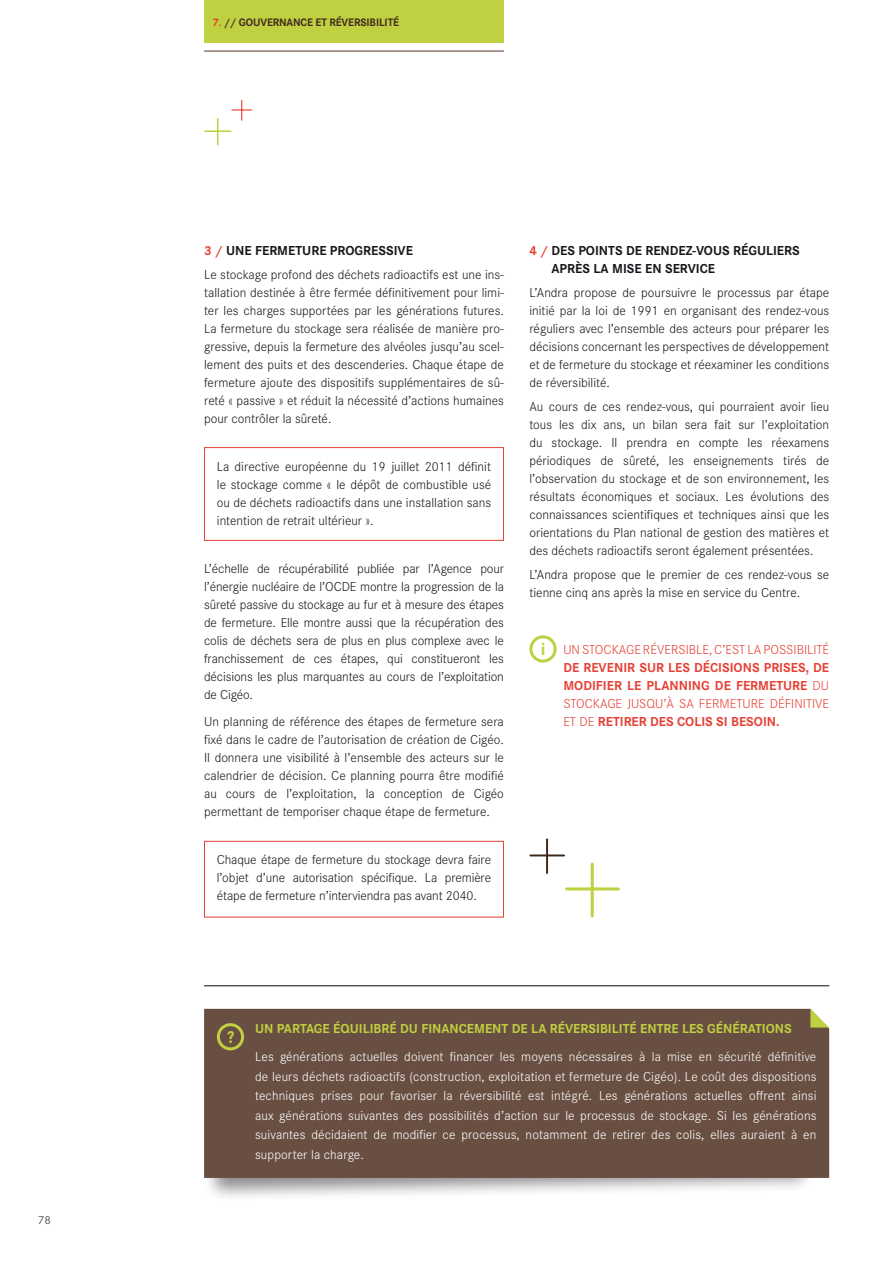
<style>
.page{position:relative;width:893px;height:1263px;background:#fff}
.page>*{position:absolute;margin:0;border:0;box-sizing:border-box;transform-origin:0 0}
.t1{font:700 18px "Corporate S";color:#bfd041}
.t2{font:300 13.5px/18px "Corporate S";color:#1a171c;text-align:justify}
.t3{font:300 13.5px/19.5px "Corporate S";letter-spacing:.01em;color:#fff;text-align:justify}
.t4{font:700 13.5px/18px "Corporate S";color:#e64135}
.t5{font:700 13.5px "Corporate S";color:#bfd041}
.t6{font:700 13.5px/18px "Corporate S";color:#1a171c}
.t7{font:300 13.5px "Corporate S";color:#e64135}
.t8{font:12px "Corporate S";color:#58585a}
.t9{font:700 11.25px "Corporate S";letter-spacing:-.01em;color:#3f291e}
.s1{color:#e64135}
.s2{font-weight:700;color:#e64135}
.s3{font-weight:700}
.s4{font-weight:300}
</style>
<div class="page">
<svg style="left:241px;top:101px;width:1px;height:19px"></svg>
<hr style="left:232px;top:109px;width:20px;height:2px;background:#e64135">
<svg style="left:217px;top:119px;width:1px;height:26px"></svg>
<hr style="left:205px;top:130px;width:26px;height:2px;background:#bfd041">
<div style="left:529px;top:635px;width:28px;height:28px;border:3px solid #bfd041;border-radius:50%"></div>
<hr style="left:591px;top:864px;width:3px;height:52px;background:#bfd041">
<hr style="left:567px;top:887px;width:51px;height:3px;background:#bfd041">
<hr style="left:546px;top:839px;width:2px;height:34px;background:#3f291e">
<hr style="left:530px;top:854px;width:34px;height:2px;background:#3f291e">
<div style="left:204px;top:447px;width:300px;height:94px;border:1px solid #e64135"></div>
<div style="left:204px;top:841px;width:300px;height:76px;border:1px solid #e64135"></div>
<div style="left:203px;top:1082px;width:613px;height:120px;background:#1a171c;opacity:.5"></div>
<div style="left:204px;top:1009px;width:625px;height:169px;background:#694f42"></div>
<hr style="left:204px;top:985px;width:625px;height:1px;background:#1a171c">
<div style="left:217px;top:1023px;width:27px;height:27px;border:3px solid #bfd041;border-radius:50%"></div>
<svg style="left:810px;top:1009px;width:19px;height:18px"></svg>
<div style="left:204px;top:0;width:300px;height:43px;background:#bfd041"></div>
<hr style="left:204px;top:50px;width:300px;height:2px;background:#90776a">
<p class="t8" style="left:38px;top:1213px;width:14px">78</p>
<p class="t9" style="left:213px;top:16px;width:188px"><span class="s1">7.</span> // GOUVERNANCE ET RÉVERSIBILITÉ</p>
<p class="t2" style="left:204px;top:239px;width:301px;line-height:24px"><span class="s2">3 /</span> <span class="s3">.U NE FERMETURE PROGRESSIVE<br></span>Le stockage profond des déchets radioactifs est une ins-</p>
<p class="t2" style="left:204px;top:284px;width:301px">tallation destinée à être fermée définitivement pour limi&shy;ter les charges supportées par les générations futures.<br>La fermeture du stockage sera réalisée de manière pro&shy;gressive, depuis la fermeture des alvéoles jusqu’au scel&shy;lement des puits et des descenderies. Chaque étape de fermeture ajoute des dispositifs supplémentaires de sû&shy;reté « passive » et réduit la nécessité d’actions humaines pour contrôler la sûreté.</p>
<p class="t2" style="left:217px;top:458px;width:276px">La directive européenne du 19 juillet 2011 définit le stockage comme « le dépôt de combustible usé ou de déchets radioactifs dans une installation sans intention de retrait ultérieur ».</p>
<p class="t2" style="left:204px;top:560px;width:301px">L’échelle de récupérabilité publiée par l’Agence pour l’énergie nucléaire de l’OCDE montre la progression de la sûreté passive du stockage au fur et à mesure des étapes de fermeture. Elle montre aussi que la récupération des colis de déchets sera de plus en plus complexe avec le franchissement de ces étapes, qui constitueront les décisions les plus marquantes au cours de l’exploitation de Cigéo.</p>
<p class="t2" style="left:204px;top:713px;width:301px">Un planning de référence des étapes de fermeture sera fixé dans le cadre de l’autorisation de création de Cigéo.<br>I l donnera une visibilité à l’ensemble des acteurs sur le calendrier de décision. Ce planning pourra être modifié au cours de l’exploitation, la conception de Cigéo permettant de temporiser chaque étape de fermeture.</p>
<p class="t2" style="left:217px;top:851px;width:276px">Chaque étape de fermeture du stockage devra faire l’objet d’une autorisation spécifique. La première étape de fermeture n’interviendra pas avant 2040.</p>
<p class="t6" style="left:551px;top:242px;width:250px;text-indent:-22px"><span class="s1">4 /</span> DES POINTS DE RENDEZ-VOUS RÉGULIERS<br>APRÈS LA MISE EN SERVICE</p>
<p class="t2" style="left:529px;top:284px;width:301px">L’Andra propose de poursuivre le processus par étape initié par la loi de 1991 en organisant des rendez-vous réguliers avec l’ensemble des acteurs pour préparer les décisions concernant les perspectives de développement et de fermeture du stockage et réexaminer les conditions de réversibilité.</p>
<p class="t2" style="left:529px;top:398px;width:301px">Au cours de ces rendez-vous, qui pourraient avoir lieu tous les dix ans, un bilan sera fait sur l’exploitation du stockage. I l prendra en compte les réexamens périodiques de sûreté, les enseignements tirés de l’observation du stockage et de son environnement, les résultats économiques et sociaux. Les évolutions des connaissances scientifiques et techniques ainsi que les orientations du Plan national de gestion des matières et des déchets radioactifs seront également présentées.</p>
<p class="t2" style="left:529px;top:566px;width:301px">L’Andra propose que le premier de ces rendez-vous se tienne cinq ans après la mise en service du Centre.</p>
<h1 class="t1" style="left:541px;top:639px;width:6px">I</h1>
<p class="t7" style="left:563px;top:642px;width:267px">Un stockage réversible, c’est la poss ibilité</p>
<p class="t4" style="left:563px;top:659px;width:267px">DE REVENIR SUR LES DÉCISIONS PRISES, DE MODIFIER LE PLANNING DE FERMETURE <span class="s4">du stockage jusqu’à sa fermeture définitive et de</span> RETIRER DES COLIS SI BESOIN.</p>
<h1 class="t1" style="left:227px;top:1026px;width:9px">?</h1>
<p class="t5" style="left:255px;top:1021px;width:538px">UN PARTAGE ÉQUILIBRÉ DU FINANCEMENT DE LA RÉVERSIBILITÉ ENTRE LES GÉNÉRATIONS</p>
<p class="t3" style="left:255px;top:1047px;width:563px">Les générations actuelles doivent financer les moyens nécessaires à la mise en sécurité définitive de leurs déchets radioactifs (construction, exploitation et fermeture de Cigéo). Le coût des dispositions techniques prises pour favoriser la réversibilité est intégré. Les générations actuelles offrent ainsi aux générations suivantes des possibilités d’action sur le processus de stockage. Si les générations suivantes décidaient de modifier ce processus, notamment de retirer des colis, elles auraient à en supporter la charge.</p>
</div>
